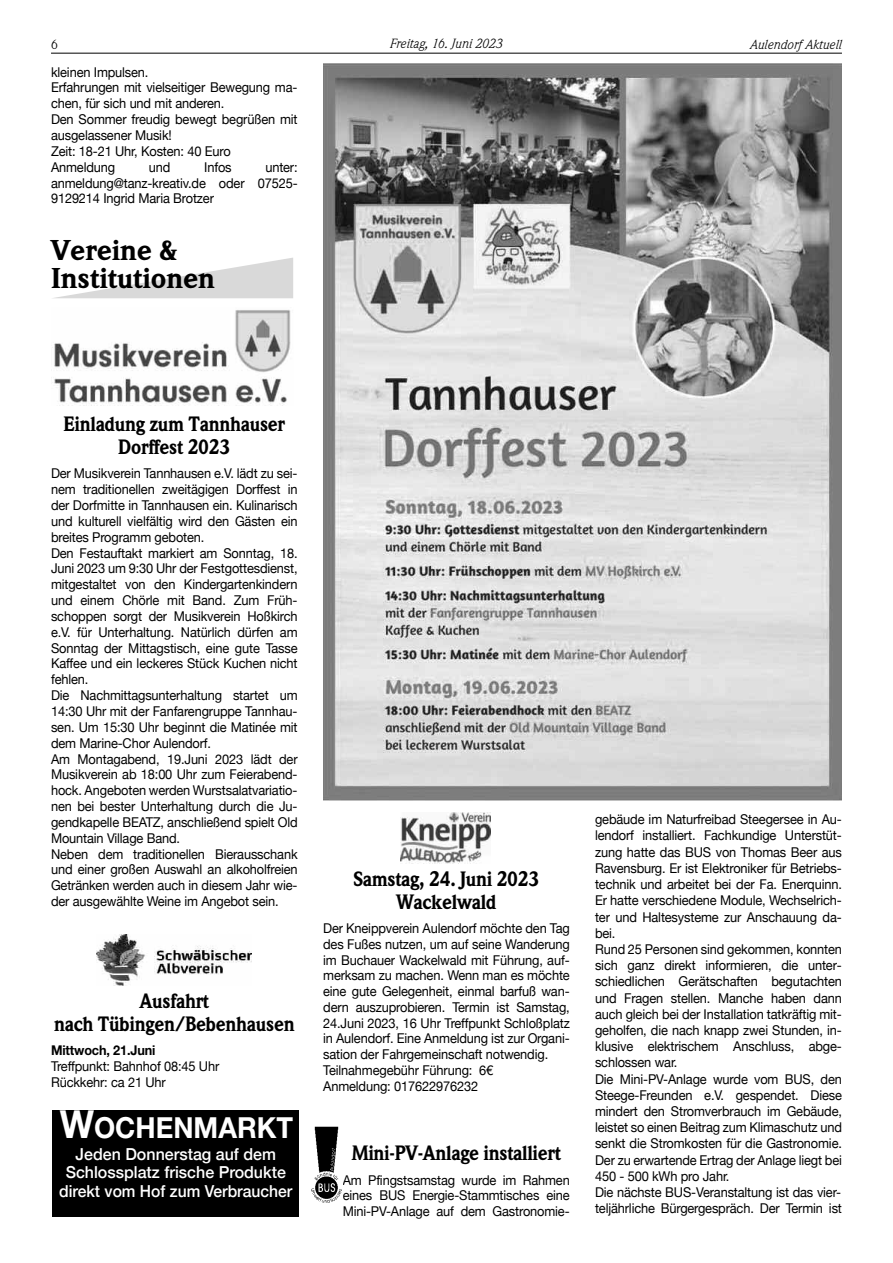
<style>
.page{position:relative;width:893px;height:1263px;background:#fff}
.page>*{position:absolute;margin:0;border:0;box-sizing:border-box;transform-origin:0 0}
.t1{font:900 30px/28.5px "Weidemann";color:#000}
.t2{font:700 29.1px "Helvetica Neue";color:#fff;scale:.94 1}
.t3{font:900 21.75px/22.6px "Weidemann";letter-spacing:-.01em;color:#000;text-align:center;scale:.9 1}
.t4{font:500 16.5px/18.3px "Helvetica Neue";color:#fff;text-align:center}
.t5{font:italic 13.95px "Weidemann";color:#000}
.t6{font:13.95px "Weidemann";color:#000}
.t7{font:13.5px/15.9px "Helvetica Neue";letter-spacing:-.01em;color:#000;scale:.95 1}
.t8{font:700 13.5px "Helvetica Neue";letter-spacing:-.01em;color:#000;scale:.94 1}
.s1{font-size:38.7px}
</style>
<div class="page">
<img style="left:96px;top:934px;width:155px;height:51px">
<svg style="left:54px;top:258px;width:239px;height:40px"></svg>
<img style="left:52px;top:310px;width:239px;height:96px">
<img style="left:401px;top:813px;width:90px;height:51px">
<hr style="left:51px;top:53px;width:791px;height:1px;background:#000">
<img style="left:323px;top:64px;width:519px;height:737px">
<img style="left:311px;top:1127px;width:31px;height:76px">
<div style="left:53px;top:1110px;width:246px;height:106px;background:#000"></div>
<p class="t6" style="left:51px;top:36px;width:8px">6</p>
<p class="t5" style="left:390px;top:35px;width:114px">Freitag, 16. Juni 2023</p>
<p class="t5" style="left:750px;top:36px;width:93px">Aulendorf Aktuell</p>
<p class="t7" style="left:51px;top:64px;width:261px">kleinen Impulsen.<br>Erfahrungen mit vielseitiger Bewegung ma&shy;chen, für sich und mit anderen.<br>Den Sommer freudig bewegt begrüßen mit ausgelassener Musik!<br>Zeit: 18-21 Uhr, Kosten: 40 Euro<br>Anmeldung</p>
<p class="t7" style="left:149px;top:159px;width:24px">und</p>
<p class="t7" style="left:204px;top:159px;width:30px">Infos</p>
<p class="t7" style="left:51px;top:159px;width:261px;text-align:justify;text-indent:214px">unter: anmeldung@tanz-kreativ.de oder 07525- 9129214 Ingrid Maria Brotzer</p>
<h1 class="t1" style="left:51px;top:235px;width:165px">Vereine &amp;<br>Institutionen</h1>
<h3 class="t3" style="left:64px;top:413px;width:247px">Einladung zum Tannhauser<br>Dorffest 2023</h3>
<p class="t7" style="left:51px;top:465px;width:261px">Der Musikverein Tannhausen e.V. lädt zu sei&shy;nem traditionellen zweitägigen Dorffest in der Dorfmitte in Tannhausen ein. Kulinarisch und kulturell vielfältig wird den Gästen ein breites Programm geboten.<br>Den Festauftakt markiert am Sonntag, 18.<br>Juni 2023 um 9:30 Uhr der Festgottesdienst, mitgestaltet von den Kindergartenkindern und einem Chörle mit Band. Zum Früh&shy;schoppen sorgt der Musikverein Hoßkirch e.V. für Unterhaltung. Natürlich dürfen am Sonntag der Mittagstisch, eine gute Tasse Kaffee und ein leckeres Stück Kuchen nicht fehlen.<br>Die Nachmittagsunterhaltung startet um 14:30 Uhr mit der Fanfarengruppe Tannhau&shy;sen. Um 15:30 Uhr beginnt die Matinée mit dem Marine-Chor Aulendorf.<br>Am Montagabend, 19.Juni 2023 lädt der Musikverein ab 18:00 Uhr zum Feierabend&shy;hock. Angeboten werden Wurstsalatvariatio&shy;nen bei bester Unterhaltung durch die Ju&shy;gendkapelle BEATZ, anschließend spielt Old Mountain Village Band.<br>Neben dem traditionellen Bierausschank und einer großen Auswahl an alkoholfreien Getränken werden auch in diesem Jahr wie&shy;der ausgewählte Weine im Angebot sein.</p>
<h3 class="t3" style="left:54px;top:989px;width:269px">Ausfahrt<br>nach Tübingen/Bebenhausen</h3>
<p class="t8" style="left:51px;top:1045px;width:113px">Mittwoch, 21.Juni</p>
<p class="t7" style="left:51px;top:1058px;width:179px">Treffpunkt: Bahnhof 08:45 Uhr<br>Rückkehr: ca 21 Uhr</p>
<h2 class="t2" style="left:60px;top:1117px;width:250px"><span class="s1">W</span>OCHENMARKT</h2>
<p class="t4" style="left:59px;top:1144px;width:235px">Jeden Donnerstag auf dem<br>Schlossplatz frische Produkte direkt vom Hof zum Verbraucher</p>
<h3 class="t3" style="left:353px;top:868px;width:208px">Samstag, 24. Juni 2023<br>Wackelwald</h3>
<p class="t7" style="left:323px;top:920px;width:261px">Der Kneippverein Aulendorf möchte den Tag des Fußes nutzen, um auf seine Wanderung im Buchauer Wackelwald mit Führung, auf&shy;merksam zu machen. Wenn man es möchte eine gute Gelegenheit, einmal barfuß wan&shy;dern auszuprobieren. Termin ist Samstag, 24.Juni 2023, 16 Uhr Treffpunkt Schloßplatz in Aulendorf. Eine Anmeldung ist zur Organi&shy;sation der Fahrgemeinschaft notwendig.<br>Teilnahmegebühr Führung: 6€<br>Anmeldung: 017622976232</p>
<h3 class="t3" style="left:352px;top:1141px;width:234px">Mini-PV-Anlage installiert</h3>
<p class="t7" style="left:343px;top:1172px;width:241px;text-align:justify">Am Pfingstsamstag wurde im Rahmen eines BUS Energie-Stammtisches eine Mini-PV-Anlage auf dem Gastronomie-</p>
<p class="t7" style="left:595px;top:811px;width:261px">gebäude im Naturfreibad Steegersee in Au&shy;lendorf installiert. Fachkundige Unterstüt&shy;zung hatte das BUS von Thomas Beer aus Ravensburg. Er ist Elektroniker für Betriebs&shy;technik und arbeitet bei der Fa. Enerquinn.<br>Er hatte verschiedene Module, Wechselrich&shy;ter und Haltesysteme zur Anschauung da&shy;bei.<br>Rund 25 Personen sind gekommen, konnten sich ganz direkt informieren, die unter&shy;schiedlichen Gerätschaften begutachten und Fragen stellen. Manche haben dann auch gleich bei der Installation tatkräftig mit&shy;geholfen, die nach knapp zwei Stunden, in&shy;klusive elektrischem Anschluss, abge&shy;schlossen war.<br>Die Mini-PV-Anlage wurde vom BUS, den Steege-Freunden e.V. gespendet. Diese mindert den Stromverbrauch im Gebäude, leistet so einen Beitrag zum Klimaschutz und senkt die Stromkosten für die Gastronomie.<br>Der zu erwartende Ertrag der Anlage liegt bei 450 - 500 kWh pro Jahr.<br>Die nächste BUS-Veranstaltung ist das vier&shy;teljährliche Bürgergespräch. Der Termin ist</p>
</div>
